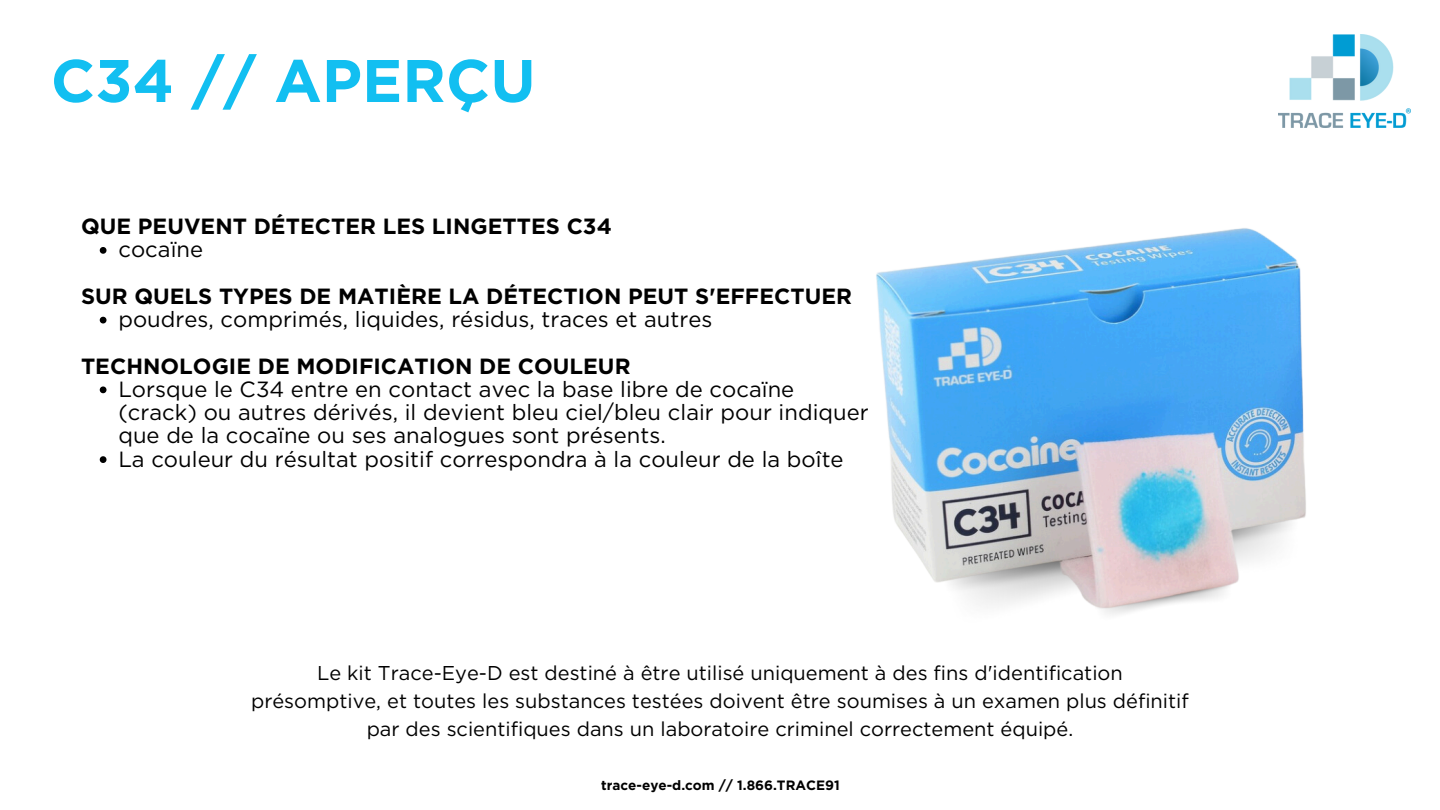
<style>
.page{position:relative;width:1440px;height:810px;background:#fff}
.page>*{position:absolute;margin:0;border:0;box-sizing:border-box;transform-origin:0 0}
.t1{font:700 60px "Gotham";color:#12bff1}
.t2{font:22px/23.2px "Gotham";color:#000}
.t3{font:700 22px "Gotham";color:#000}
.t4{font:20px/27.8px "Gotham";color:#000;text-align:center}
.t5{font:700 13.5px "Gotham";color:#000}
</style>
<div class="page">
<svg style="left:100px;top:247px;width:6px;height:7px"></svg>
<svg style="left:100px;top:317px;width:6px;height:6px"></svg>
<svg style="left:100px;top:386px;width:6px;height:7px"></svg>
<svg style="left:100px;top:456px;width:6px;height:7px"></svg>
<img style="left:1278px;top:35px;width:132px;height:93px">
<img style="left:876px;top:228px;width:430px;height:387px">
<p class="t1" style="left:51px;top:44px;width:486px">C34 // APERÇU</p>
<h1 class="t3" style="left:81px;top:213px;width:532px">QUE PEUVENT DÉTECTER LES LINGETTES C34</h1>
<p class="t2" style="left:118px;top:238px;width:86px">cocaïne</p>
<p class="t3" style="left:81px;top:283px;width:773px">SUR QUELS TYPES DE MATIÈRE LA DÉTECTION PEUT S'EFFECTUER</p>
<h2 class="t2" style="left:118px;top:308px;width:596px">poudres, comprimés, liquides, résidus, traces et autres</h2>
<p class="t3" style="left:81px;top:353px;width:551px">TECHNOLOGIE DE MODIFICATION DE COULEUR</p>
<h2 class="t2" style="left:118px;top:377px;width:752px">Lorsque le C34 entre en contact avec la base libre de cocaïne (crack) ou autres dérivés, il devient bleu ciel/bleu clair pour indiquer que de la cocaïne ou ses analogues sont présents.</h2>
<p class="t2" style="left:118px;top:447px;width:727px">La couleur du résultat positif correspondra à la couleur de la boîte</p>
<p class="t4" style="left:251px;top:659px;width:939px">Le kit Trace-Eye-D est destiné à être utilisé uniquement à des fins d'identification présomptive, et toutes les substances testées doivent être soumises à un examen plus définitif par des scientifiques dans un laboratoire criminel correctement équipé.</p>
<h3 class="t5" style="left:601px;top:777px;width:240px">trace-eye-d.com // 1.866.TRACE91</h3>
</div>
